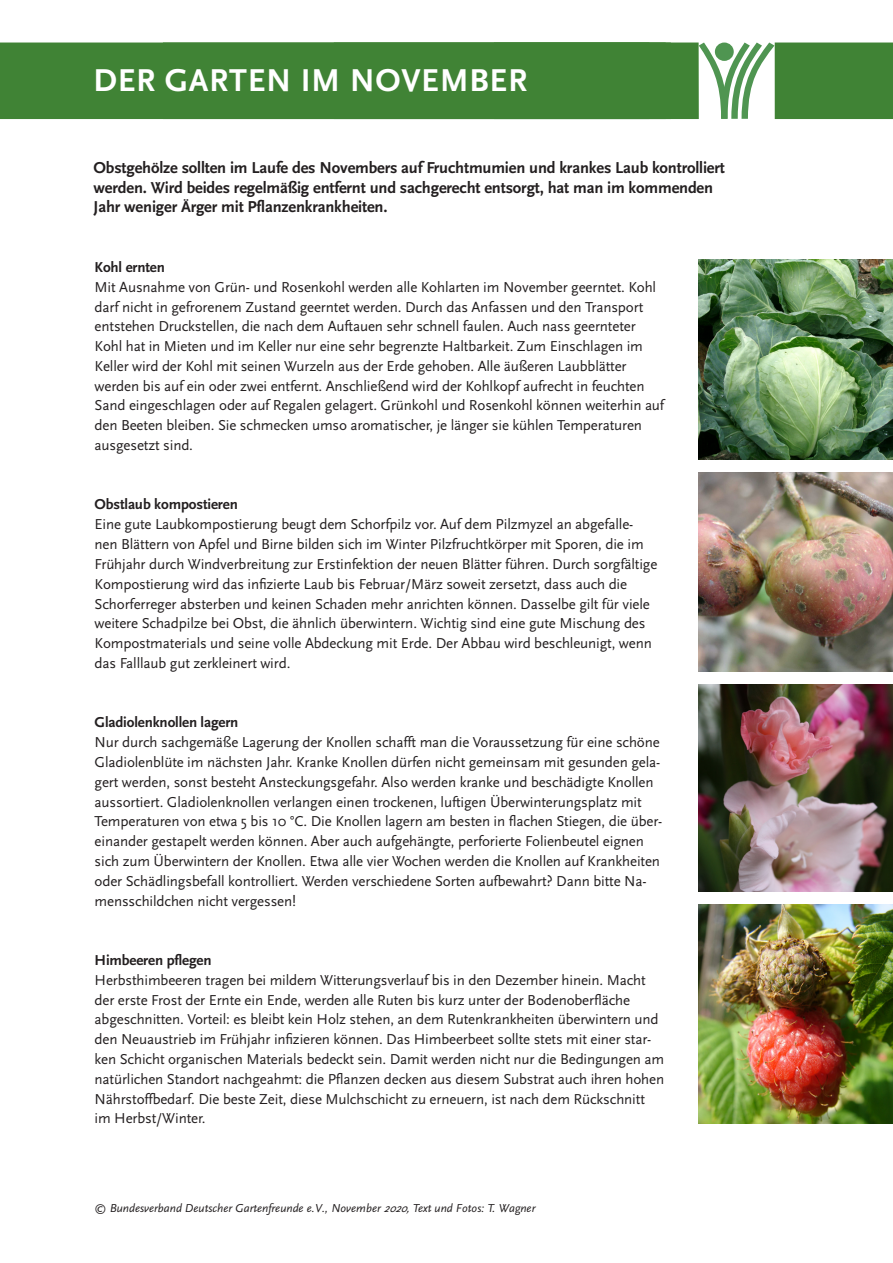
<style>
.page{position:relative;width:893px;height:1263px;background:#fff}
.page>*{position:absolute;margin:0;border:0;box-sizing:border-box;transform-origin:0 0}
.t1{font:700 33px "Scala Sans LF";letter-spacing:.02em;color:#fff}
.t2{font:700 16.5px/19.8px "Scala Sans";letter-spacing:-.01em;color:#231f20}
.t3{font:15px/19.8px "Scala Sans";letter-spacing:-.01em;color:#231f20}
.t4{font:italic 12px "Scala Sans";color:#231f20}
.s1{font-weight:700}
.s2{font-family:"Scala"}
</style>
<div class="page">
<div style="left:0;top:43px;width:699px;height:76px;background:#408335"></div>
<div style="left:775px;top:43px;width:118px;height:76px;background:#408335"></div>
<img style="left:699px;top:472px;width:194px;height:200px">
<img style="left:699px;top:259px;width:194px;height:200px">
<img style="left:699px;top:685px;width:194px;height:207px">
<img style="left:699px;top:905px;width:194px;height:218px">
<svg style="left:699px;top:43px;width:75px;height:76px"></svg>
<p class="t1" style="left:94px;top:62px;width:435px">DER GARTEN IM NOVEMBER</p>
<p class="t2" style="left:94px;top:158px;width:633px">Obstgehölze sollten im Laufe des Novembers auf Fruchtmumien und krankes Laub kontrolliert</p>
<p class="t2" style="left:94px;top:178px;width:621px">werden. Wird beides regelmäßig entfernt und sachgerecht entsorgt, hat man im kommenden<br>Jahr weniger Ärger mit Pflanzenkrankheiten.</p>
<p class="t3" style="left:95px;top:257px;width:571px"><span class="s1">Kohl ernten<br></span>Mit Ausnahme von Grün- und Rosenkohl werden alle Kohlarten im November geerntet. Kohl darf nicht in gefrorenem Zustand geerntet werden. Durch das Anfassen und den Transport entstehen Druckstellen, die nach dem Auftauen sehr schnell faulen. Auch nass geernteter Kohl hat in Mieten und im Keller nur eine sehr begrenzte Haltbarkeit. Zum Einschlagen im Keller wird der Kohl mit seinen Wurzeln aus der Erde gehoben. Alle äußeren Laubblätter werden bis auf ein oder zwei entfernt. Anschließend wird der Kohlkopf aufrecht in feuchten Sand eingeschlagen oder auf Regalen gelagert. Grünkohl und Rosenkohl können weiterhin auf den Beeten bleiben. Sie schmecken umso aromatischer, je länger sie kühlen Temperaturen ausgesetzt sind.</p>
<p class="t3" style="left:95px;top:495px;width:564px"><span class="s1">Obstlaub kompostieren<br></span>Eine gute Laubkompostierung beugt dem Schorfpilz vor. Auf dem Pilzmyzel an abgefalle&shy;nen Blättern von Apfel und Birne bilden sich im Winter Pilzfruchtkörper mit Sporen, die im Frühjahr durch Windverbreitung zur Erstinfektion der neuen Blätter führen. Durch sorgfältige Kompostierung wird das infizierte Laub bis Februar/März soweit zersetzt, dass auch die Schorferreger absterben und keinen Schaden mehr anrichten können. Dasselbe gilt für viele weitere Schadpilze bei Obst, die ähnlich überwintern. Wichtig sind eine gute Mischung des Kompostmaterials und seine volle Abdeckung mit Erde. Der Abbau wird beschleunigt, wenn das Falllaub gut zerkleinert wird.</p>
<p class="t3" style="left:95px;top:713px;width:569px"><span class="s1">Gladiolenknollen lagern<br></span>Nur durch sachgemäße Lagerung der Knollen schafft man die Voraussetzung für eine schöne Gladiolenblüte im nächsten Jahr. Kranke Knollen dürfen nicht gemeinsam mit gesunden gela&shy;gert werden, sonst besteht Ansteckungsgefahr. Also werden kranke und beschädigte Knollen aussortiert. Gladiolenknollen verlangen einen trockenen, luftigen Überwinterungsplatz mit Temperaturen von etwa 5 bis 10 °C. Die Knollen lagern am besten in flachen Stiegen, die über&shy;einander gestapelt werden können. Aber auch aufgehängte, perforierte Folienbeutel eignen sich zum Überwintern der Knollen. Etwa alle vier Wochen werden die Knollen auf Krankheiten oder Schädlingsbefall kontrolliert. Werden verschiedene Sorten aufbewahrt? Dann bitte Na&shy;mensschildchen nicht vergessen!</p>
<p class="t3" style="left:95px;top:950px;width:571px"><span class="s1">Himbeeren pflegen<br></span>Herbsthimbeeren tragen bei mildem Witterungsverlauf bis in den Dezember hinein. Macht der erste Frost der Ernte ein Ende, werden alle Ruten bis kurz unter der Bodenoberfläche abgeschnitten. Vorteil: es bleibt kein Holz stehen, an dem Rutenkrankheiten überwintern und den Neuaustrieb im Frühjahr infizieren können. Das Himbeerbeet sollte stets mit einer star&shy;ken Schicht organischen Materials bedeckt sein. Damit werden nicht nur die Bedingungen am natürlichen Standort nachgeahmt: die Pflanzen decken aus diesem Substrat auch ihren hohen Nährstoffbedarf. Die beste Zeit, diese Mulchschicht zu erneuern, ist nach dem Rückschnitt im Herbst/Winter.</p>
<p class="t4" style="left:95px;top:1201px;width:442px">© Bundesverband Deutscher Gartenfreunde e. V., November 2020,Text und Fotos: T<span class="s2">.</span>Wagner</p>
</div>
